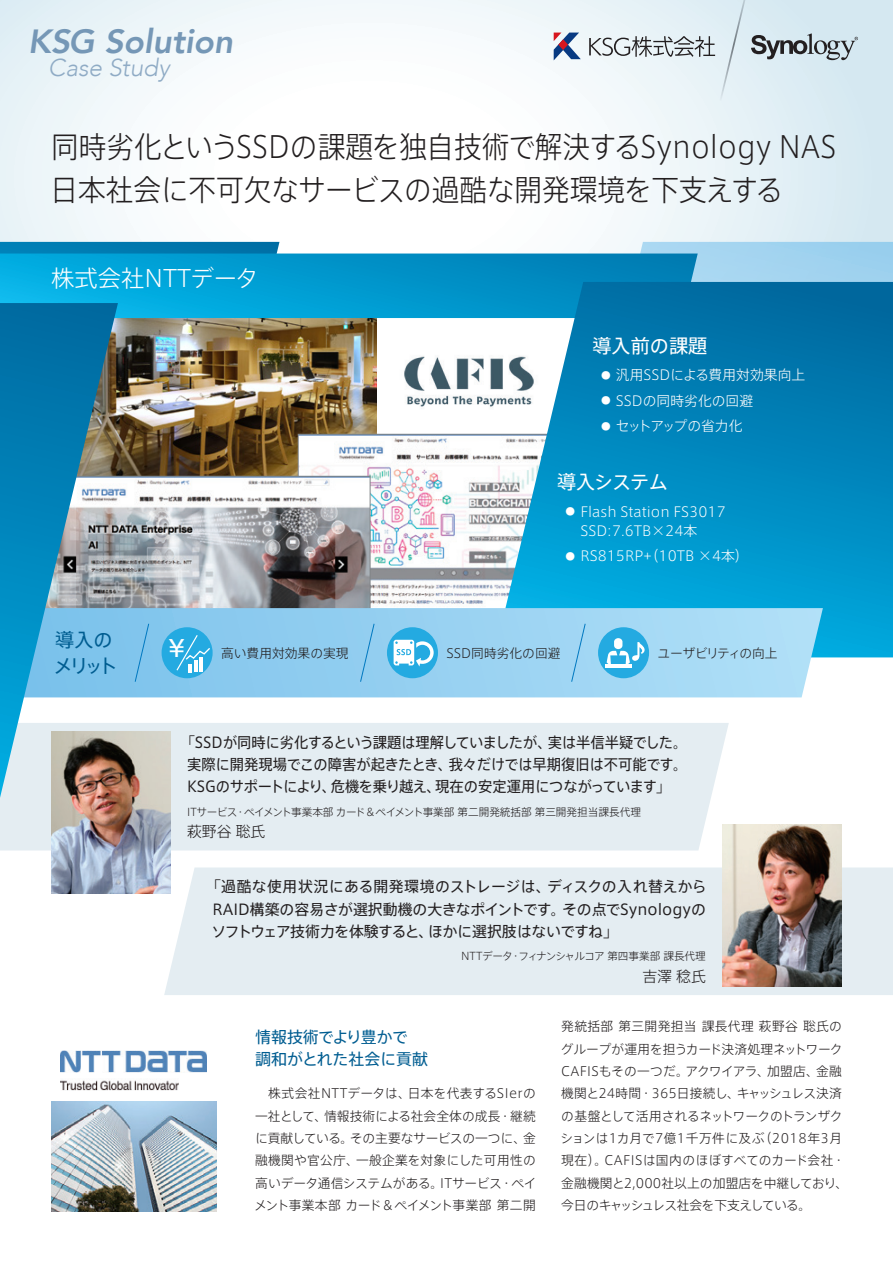
<style>
.page{position:relative;width:893px;height:1263px;background:#fff}
.page>*{position:absolute;margin:0;border:0;box-sizing:border-box;transform-origin:0 0}
.t1{font:italic 800 33.45px "Avenir";color:#7597b6}
.メインタイトル{font:300 29.7px "Axis Std";color:#231f20;scale:.93 1}
.t2{font:italic 300 24.45px "Avenir";color:#8fabc5}
.社名{font:300 23.4px "Axis Std";color:#fff}
.t3{font:500 23.4px "Axis Std";color:#fff}
.t4{font:19.2px "Axis Std";color:#fff}
.t5{font:19.2px "Axis Std";letter-spacing:-.165em;color:#005d91}
.事例-小見出し{font:15.9px/22.4px "Axis Std";letter-spacing:-.01em;color:#005d91}
.担当者-コメント本文{font:14.85px/22.4px "Axis Std";letter-spacing:-.015em;color:#231f20;text-align:justify;scale:.96 1}
.担当者-コメント本文-2{font:14.85px/22.4px "Axis Std";letter-spacing:-.015em;color:#231f20;text-align:justify}
.担当者-氏名{font:300 14.85px "Axis Std";color:#231f20}
.導入の狙い_導入システム-本文{font:300 13.8px/19.2px "Axis Std";color:#fff}
.導入の狙い_導入システム-本文-2{font:300 13.8px "Axis Std";letter-spacing:-.1em;color:#fff}
.事例-本文{font:300 12.75px/22.4px "Axis Std";color:#231f20;text-align:justify}
.導入のメリット-本文{font:300 12.75px "Axis Std";color:#231f20}
.事例-本文-2{font:300 12.75px "Axis Std";letter-spacing:-.04em;color:#231f20}
.担当者-肩書き{font:300 10.65px "Axis Std";color:#231f20}
.担当者-肩書き-2{font:300 10.65px "Axis Std";letter-spacing:-.02em;color:#231f20}
.s1{font-size:9.6px}
</style>
<div class="page">
<img style="left:381px;top:385px;width:113px;height:49px">
<img style="left:118px;top:385px;width:259px;height:91px">
<img style="left:298px;top:434px;width:196px;height:172px">
<svg style="left:118px;top:476px;width:253px;height:132px"></svg>
<div style="left:164px;top:867px;width:729px;height:128px;background:#e4edf2"></div>
<div style="left:0;top:723px;width:729px;height:127px;background:#e4edf2"></div>
<svg style="left:0;top:0;width:893px;height:242px"></svg>
<img style="left:0;top:242px;width:893px;height:143px">
<svg style="left:494px;top:282px;width:399px;height:375px;background:#1792c3"></svg>
<svg style="left:118px;top:608px;width:705px;height:89px;background:#9ad2f2"></svg>
<svg style="left:0;top:303px;width:118px;height:495px;background:#4c9abc"></svg>
<svg style="left:554px;top:33px;width:27px;height:27px"></svg>
<svg style="left:589px;top:0;width:269px;height:101px;background:#d7e3e9"></svg>
<svg style="left:134px;top:623px;width:15px;height:59px"></svg>
<svg style="left:360px;top:623px;width:15px;height:59px"></svg>
<svg style="left:571px;top:623px;width:15px;height:59px"></svg>
<img style="left:51px;top:1101px;width:166px;height:111px">
<div style="left:162px;top:627px;width:51px;height:51px;background:#24aae1;border-radius:50%"></div>
<svg style="left:176px;top:634px;width:36px;height:38px"></svg>
<hr style="left:199px;top:657px;width:4px;height:15px;background:#fff">
<div style="left:387px;top:627px;width:51px;height:51px;background:#24aae1;border-radius:50%"></div>
<svg style="left:394px;top:640px;width:40px;height:26px"></svg>
<div style="left:598px;top:627px;width:51px;height:51px;background:#24aae1;border-radius:50%"></div>
<div style="left:614px;top:638px;width:8px;height:11px;background:#fff;border-radius:4px"></div>
<svg style="left:607px;top:642px;width:38px;height:22px"></svg>
<hr style="left:605px;top:664px;width:27px;height:4px;background:#fff">
<img style="left:51px;top:731px;width:119px;height:162px">
<img style="left:723px;top:825px;width:119px;height:161px">
<img style="left:61px;top:1050px;width:146px;height:23px">
<img style="left:61px;top:1080px;width:117px;height:10px">
<p class="t1" style="left:28px;top:21px;width:207px">KSG Solution</p>
<p class="t2" style="left:48px;top:53px;width:123px">Case Study</p>
<p class="メインタイトル" style="left:51px;top:125px;width:846px">同時劣化というSSDの課題を独自技術で解決するSynology NAS</p>
<p class="メインタイトル" style="left:50px;top:167px;width:790px">日本社会に不可欠なサービスの過酷な開発環境を下支えする</p>
<p class="社名" style="left:51px;top:261px;width:210px">株式会社NTTデータ</p>
<p class="t4" style="left:592px;top:331px;width:116px">導入前の課題</p>
<p class="導入の狙い_導入システム-本文" style="left:601px;top:365px;width:206px"><span class="s1">●</span> 汎用SSDによる費用対効果向上</p>
<p class="導入の狙い_導入システム-本文" style="left:601px;top:390px;width:154px"><span class="s1">●</span> SSDの同時劣化の回避</p>
<p class="導入の狙い_導入システム-本文-2" style="left:601px;top:416px;width:143px"><span class="s1">●</span> セットアップの省力化</p>
<p class="t4" style="left:557px;top:467px;width:112px">導入システム</p>
<p class="導入の狙い_導入システム-本文" style="left:580px;top:501px;width:147px;text-indent:-15px"><span class="s1">●</span> Flash Station FS3017<br>SSD:7.6TB×24本</p>
<p class="導入の狙い_導入システム-本文" style="left:566px;top:545px;width:185px"><span class="s1">●</span> RS815RP+（10TB ×4本）</p>
<p class="t5" style="left:55px;top:626px;width:59px">導入の</p>
<p class="t5" style="left:54px;top:651px;width:66px">メリット</p>
<p class="t3" style="left:168px;top:631px;width:19px">¥</p>
<p class="導入のメリット-本文" style="left:221px;top:643px;width:129px">高い費用対効果の実現</p>
<p class="事例-本文" style="left:446px;top:641px;width:116px">SSD同時劣化の回避</p>
<p class="事例-本文-2" style="left:657px;top:643px;width:122px">ユーザビリティの向上</p>
<p class="担当者-コメント本文" style="left:187px;top:730px;width:523px;text-indent:-6px">「SSDが同時に劣化するという課題は理解していましたが、実は半信半疑でした。実際に開発現場でこの障害が起きたとき、我々だけでは早期復旧は不可能です。KSGのサポートにより、危機を乗り越え、現在の安定運用につながっています」</p>
<p class="担当者-肩書き" style="left:187px;top:804px;width:455px">ITサービス・ペイメント事業本部 カード＆ペイメント事業部 第二開発統括部 第三開発担当課長代理</p>
<p class="担当者-氏名" style="left:187px;top:820px;width:80px">萩野谷 聡氏</p>
<p class="担当者-コメント本文-2" style="left:211px;top:874px;width:497px;text-indent:-5px">「過酷な使用状況にある開発環境のストレージは、ディスクの入れ替えからRAID構築の容易さが選択動機の大きなポイントです。その点でSynologyのソフトウェア技術力を体験すると、ほかに選択肢はないですね」</p>
<p class="担当者-肩書き-2" style="left:461px;top:948px;width:246px">NTTデータ・フィナンシャルコア 第四事業部 課長代理</p>
<p class="担当者-氏名" style="left:642px;top:965px;width:65px">吉澤 稔氏</p>
<p class="事例-小見出し" style="left:255px;top:1025px;width:174px">情報技術でより豊かで<br>調和がとれた社会に貢献</p>
<p class="事例-本文" style="left:254px;top:1081px;width:284px">　株式会社NTTデータは、日本を代表するSIerの一社として、情報技術による社会全体の成長・継続に貢献している。その主要なサービスの一つに、金融機関や官公庁、一般企業を対象にした可用性の高いデータ通信システムがある。ITサービス・ペイメント事業本部 カード＆ペイメント事業部 第二開</p>
<p class="事例-本文" style="left:560px;top:1014px;width:289px;text-align:left">発統括部 第三開発担当 課長代理 萩野谷 聡氏のグループが運用を担うカード決済処理ネットワーク<br>CAFISもその一つだ。アクワイアラ、加盟店、金融機関と24時間・365日接続し、キャッシュレス決済の基盤として活用されるネットワークのトランザクションは1カ月で7億1千万件に及ぶ（2018年3月現在）。CAFISは国内のほぼすべてのカード会社・金融機関と2,000社以上の加盟店を中継しており、今日のキャッシュレス社会を下支えしている。</p>
</div>
